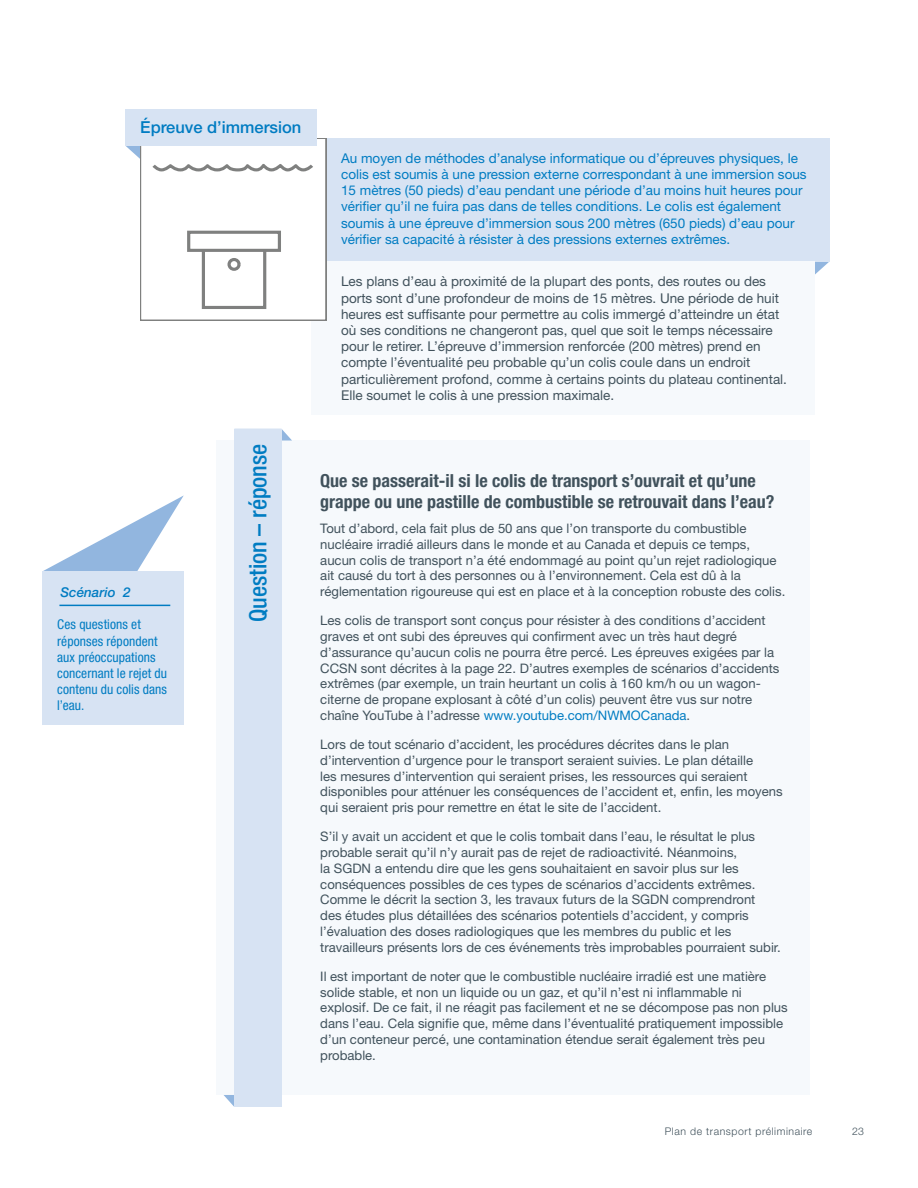
<style>
.page{position:relative;width:918px;height:1188px;background:#fff}
.page>*{position:absolute;margin:0;border:0;box-sizing:border-box;transform-origin:0 0}
.Text_box_title{font:500 condensed 24px "Helvetica Neue LT Std";color:#007cc2}
.Text_box_body{font:700 condensed 18px/21.6px "Helvetica Neue LT Std";color:#41525c}
._5_4_Larger_Text_Int{font:500 16.5px "Helvetica Neue LT Std";color:#007cc2}
.Text_box_body-2{font:13.5px/16.2px "Helvetica Neue LT Std";color:#41525c}
.Text_box_body-3{font:13.5px/16.2px "Helvetica Neue LT Std";color:#007cc2}
._3_0_Tables_-_Text{font:condensed 13.5px/16.2px "Helvetica Neue LT Std";letter-spacing:.005em;color:#007cc2}
.t1{font:italic 500 13.5px "Helvetica Neue LT Std";color:#007cc2}
.Text_box_body-4{font:13.2px/15.8px "Helvetica Neue LT Std";color:#41525c}
.t2{font:300 10.5px "Helvetica Neue LT Std";letter-spacing:.055em;color:#41525c}
.s1{color:#007cc2}
</style>
<div class="page">
<svg style="left:815px;top:261px;width:15px;height:14px"></svg>
<div style="left:251px;top:138px;width:579px;height:123px;background:#d7e3f3"></div>
<div style="left:311px;top:261px;width:504px;height:154px;background:#f6f9fc"></div>
<svg style="left:126px;top:138px;width:200px;height:182px"></svg>
<div style="left:203px;top:247px;width:62px;height:60px;background:#fff"></div>
<div style="left:228px;top:258px;width:13px;height:13px;border:3px solid #7f807f;border-radius:50%"></div>
<div style="left:202px;top:246px;width:64px;height:63px;border:3px solid #7f807f"></div>
<div style="left:189px;top:232px;width:90px;height:18px;background:#fff"></div>
<div style="left:187px;top:231px;width:94px;height:21px;border:3px solid #7f807f"></div>
<div style="left:125px;top:110px;width:192px;height:36px;background:#d7e3f3"></div>
<div style="left:216px;top:440px;width:594px;height:655px;background:#f6f9fc"></div>
<svg style="left:224px;top:1095px;width:10px;height:12px"></svg>
<svg style="left:281px;top:429px;width:11px;height:12px"></svg>
<div style="left:234px;top:429px;width:47px;height:678px;background:#d7e3f3"></div>
<svg style="left:43px;top:495px;width:141px;height:76px"></svg>
<div style="left:43px;top:571px;width:141px;height:154px;background:#d7e3f3"></div>
<hr style="left:59px;top:605px;width:111px;height:1px;background:#007cc2">
<p class="_5_4_Larger_Text_Int" style="left:140px;top:118px;width:163px">Épreuve d’immersion</p>
<p class="t1" style="left:60px;top:584px;width:72px">Scénario 2</p>
<p class="_3_0_Tables_-_Text" style="left:57px;top:617px;width:111px">Ces questions et réponses répondent aux préoccupations concernant le rejet du contenu du colis dans l’eau.</p>
<p class="Text_box_title" style="left:244px;top:622px;width:180px;rotate:-90deg">Question – réponse</p>
<p class="Text_box_body-3" style="left:341px;top:150px;width:467px">Au moyen de méthodes d’analyse informatique ou d’épreuves physiques, le colis est soumis à une pression externe correspondant à une immersion sous 15 mètres (50 pieds) d’eau pendant une période d’au moins huit heures pour vérifier qu’il ne fuira pas dans de telles conditions. Le colis est également soumis à une épreuve d’immersion sous 200 mètres (650 pieds) d’eau pour vérifier sa capacité à résister à des pressions externes extrêmes.</p>
<p class="Text_box_body-2" style="left:341px;top:273px;width:447px">Les plans d’eau à proximité de la plupart des ponts, des routes ou des ports sont d’une profondeur de moins de 15 mètres. Une période de huit heures est suffisante pour permettre au colis immergé d’atteindre un état où ses conditions ne changeront pas, quel que soit le temps nécessaire pour le retirer. L’épreuve d’immersion renforcée (200 mètres) prend en compte l’éventualité peu probable qu’un colis coule dans un endroit particulièrement profond, comme à certains points du plateau continental.<br>Elle soumet le colis à une pression maximale.</p>
<p class="Text_box_body" style="left:320px;top:469px;width:456px">Que se passerait-il si le colis de transport s’ouvrait et qu’une grappe ou une pastille de combustible se retrouvait dans l’eau?</p>
<p class="Text_box_body-4" style="left:320px;top:520px;width:467px">Tout d’abord, cela fait plus de 50 ans que l’on transporte du combustible nucléaire irradié ailleurs dans le monde et au Canada et depuis ce temps, aucun colis de transport n’a été endommagé au point qu’un rejet radiologique ait causé du tort à des personnes ou à l’environnement. Cela est dû à la réglementation rigoureuse qui est en place et à la conception robuste des colis.</p>
<p class="Text_box_body-4" style="left:320px;top:613px;width:461px">Les colis de transport sont conçus pour résister à des conditions d’accident graves et ont subi des épreuves qui confirment avec un très haut degré d’assurance qu’aucun colis ne pourra être percé. Les épreuves exigées par la CCSN sont décrites à la page 22. D’autres exemples de scénarios d’accidents extrêmes (par exemple, un train heurtant un colis à 160 km/h ou un wagon&shy;citerne de propane explosant à côté d’un colis) peuvent être vus sur notre chaîne YouTube à l’adresse <span class="s1">www.youtube.com/NWMOCanada</span>.</p>
<p class="Text_box_body-4" style="left:320px;top:736px;width:464px">Lors de tout scénario d’accident, les procédures décrites dans le plan d’intervention d’urgence pour le transport seraient suivies. Le plan détaille<br>les mesures d’intervention qui seraient prises, les ressources qui seraient disponibles pour atténuer les conséquences de l’accident et, enfin, les moyens qui seraient pris pour remettre en état le site de l’accident.</p>
<p class="Text_box_body-4" style="left:320px;top:829px;width:462px">S’il y avait un accident et que le colis tombait dans l’eau, le résultat le plus probable serait qu’il n’y aurait pas de rejet de radioactivité. Néanmoins,<br>la SGDN a entendu dire que les gens souhaitaient en savoir plus sur les conséquences possibles de ces types de scénarios d’accidents extrêmes.<br>Comme le décrit la section 3, les travaux futurs de la SGDN comprendront<br>des études plus détaillées des scénarios potentiels d’accident, y compris l’évaluation des doses radiologiques que les membres du public et les travailleurs présents lors de ces événements très improbables pourraient subir.</p>
<p class="Text_box_body-4" style="left:320px;top:968px;width:469px">Il est important de noter que le combustible nucléaire irradié est une matière solide stable, et non un liquide ou un gaz, et qu’il n’est ni inflammable ni explosif. De ce fait, il ne réagit pas facilement et ne se décompose pas non plus dans l’eau. Cela signifie que, même dans l’éventualité pratiquement impossible d’un conteneur percé, une contamination étendue serait également très peu probable.</p>
<p class="t2" style="left:665px;top:1125px;width:149px">Plan de transport préliminaire</p>
<p class="t2" style="left:852px;top:1125px;width:13px">23</p>
</div>
